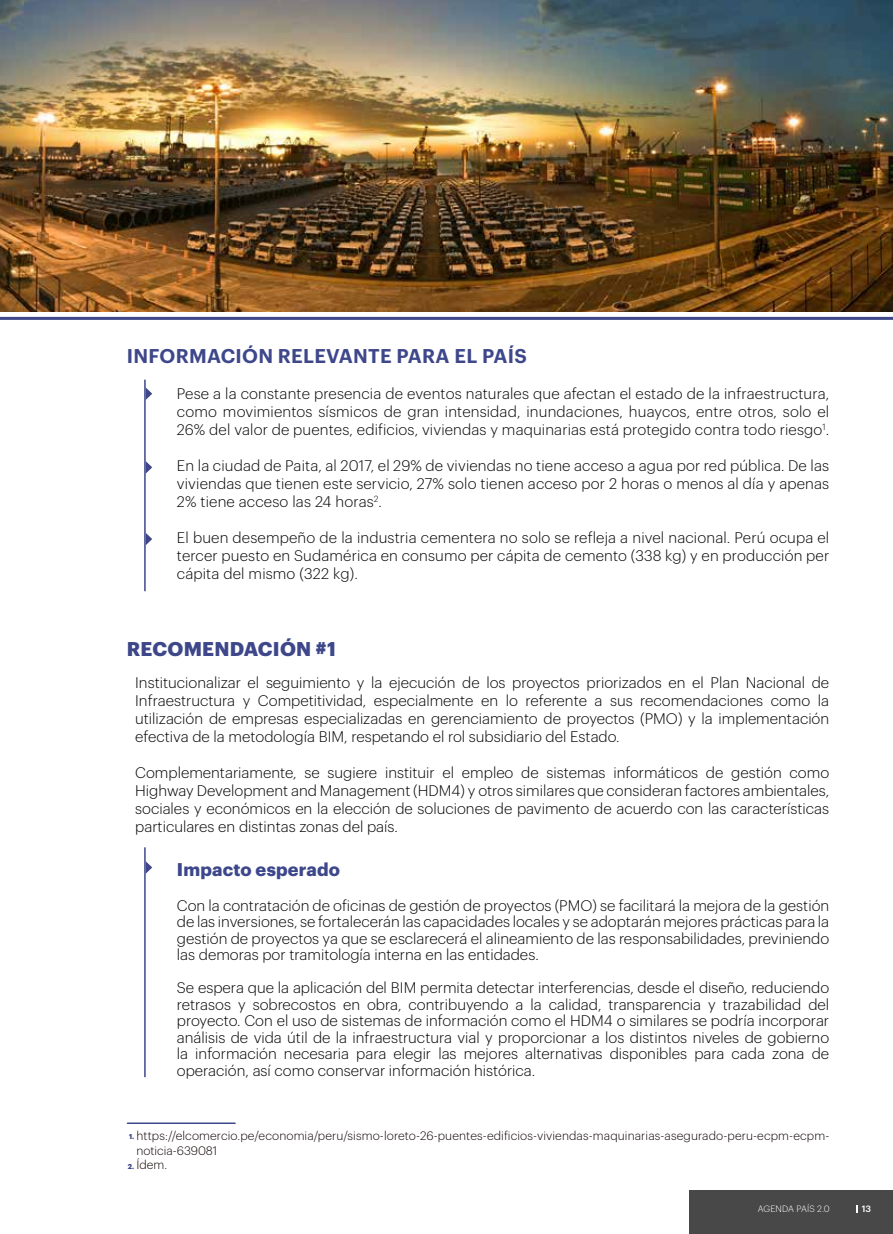
<style>
.page{position:relative;width:893px;height:1234px;background:#fff}
.page>*{position:absolute;margin:0;border:0;box-sizing:border-box;transform-origin:0 0}
.t1{font:600 19.5px "Graphik";letter-spacing:.015em;color:#3e478a}
.t2{font:700 19.5px "Graphik";letter-spacing:.01em;color:#3e478a}
.t3{font:700 18px "Graphik";letter-spacing:.01em;color:#3d478b}
.t4{font:300 15px/18px "Graphik";color:#030304;text-align:justify}
.t5{font:300 12px/14.4px "Graphik";letter-spacing:.01em;color:#110505}
.t6{font:300 9px "Graphik";letter-spacing:.01em;color:#fff}
.t7{font:500 9px "Graphik";color:#fff}
.t8{font:700 7.05px "Graphik";color:#3f4689}
.t9{font:700 7.05px "Graphik";color:#3e468a}
</style>
<div class="page">
<div style="left:689px;top:1190px;width:204px;height:43px;background:#494848"></div>
<hr style="left:144px;top:379px;width:2px;height:212px;background:#3e478a">
<svg style="left:146px;top:388px;width:6px;height:12px"></svg>
<svg style="left:146px;top:533px;width:6px;height:12px"></svg>
<svg style="left:146px;top:461px;width:6px;height:12px"></svg>
<hr style="left:144px;top:847px;width:2px;height:229px;background:#3e478a">
<svg style="left:146px;top:861px;width:6px;height:12px"></svg>
<hr style="left:127px;top:1122px;width:108px;height:1px;background:#3f4689">
<img style="left:0;top:0;width:893px;height:311px">
<hr style="left:0;top:317px;width:893px;height:3px;background:#3e478a">
<h1 class="t1" style="left:127px;top:340px;width:402px">INFORMACIÓN RELEVANTE PARA EL PAÍS</h1>
<p class="t4" style="left:177px;top:383px;width:654px">Pese a la constante presencia de eventos naturales que afectan el estado de la infraestructura, como movimientos sísmicos de gran intensidad, inundaciones, huaycos, entre otros, solo el 26% del valor de puentes, edificios, viviendas y maquinarias está protegido contra todo riesgo<sup>1</sup>.</p>
<p class="t4" style="left:177px;top:455px;width:654px">En la ciudad de Paita, al 2017, el 29% de viviendas no tiene acceso a agua por red pública. De las viviendas que tienen este servicio, 27% solo tienen acceso por 2 horas o menos al día y apenas 2% tiene acceso las 24 horas<sup>2</sup>.</p>
<p class="t4" style="left:177px;top:527px;width:654px">El buen desempeño de la industria cementera no solo se refleja a nivel nacional. Perú ocupa el tercer puesto en Sudamérica en consumo per cápita de cemento (338 kg) y en producción per cápita del mismo (322 kg).</p>
<h1 class="t2" style="left:127px;top:633px;width:211px">RECOMENDACIÓN #1</h1>
<p class="t4" style="left:135px;top:672px;width:695px">Institucionalizar el seguimiento y la ejecución de los proyectos priorizados en el Plan Nacional de Infraestructura y Competitividad, especialmente en lo referente a sus recomendaciones como la utilización de empresas especializadas en gerenciamiento de proyectos (PMO) y la implementación efectiva de la metodología BIM, respetando el rol subsidiario del Estado.</p>
<p class="t4" style="left:135px;top:762px;width:695px">Complementariamente, se sugiere instituir el empleo de sistemas informáticos de gestión como Highway Development and Management (HDM4) y otros similares que consideran factores ambientales, sociales y económicos en la elección de soluciones de pavimento de acuerdo con las características particulares en distintas zonas del país.</p>
<p class="t3" style="left:177px;top:855px;width:165px">Impacto esperado</p>
<p class="t4" style="left:177px;top:895px;width:654px;line-height:16.5px">Con la contratación de oficinas de gestión de proyectos (PMO) se facilitará la mejora de la gestión de las inversiones, se fortalecerán las capacidades locales y se adoptarán mejores prácticas para la gestión de proyectos ya que se esclarecerá el alineamiento de las responsabilidades, previniendo las demoras por tramitología interna en las entidades.</p>
<p class="t4" style="left:177px;top:978px;width:654px;line-height:16.5px">Se espera que la aplicación del BIM permita detectar interferencias, desde el diseño, reduciendo retrasos y sobrecostos en obra, contribuyendo a la calidad, transparencia y trazabilidad del proyecto. Con el uso de sistemas de información como el HDM4 o similares se podría incorporar análisis de vida útil de la infraestructura vial y proporcionar a los distintos niveles de gobierno la información necesaria para elegir las mejores alternativas disponibles para cada zona de operación, así como conservar información histórica.</p>
<p class="t5" style="left:136px;top:1127px;width:694px">https://elcomercio.pe/economia/peru/sismo-loreto-26-puentes-edificios-viviendas-maquinarias-asegurado-peru-ecpm-ecpm&shy;noticia-639081<br>Ídem.</p>
<p class="t8" style="left:129px;top:1131px;width:7px">1.</p>
<p class="t9" style="left:128px;top:1160px;width:8px">2.</p>
<p class="t6" style="left:758px;top:1201px;width:73px">AGENDA PAÍS 2.0</p>
<p class="t7" style="left:862px;top:1201px;width:11px">13</p>
</div>
